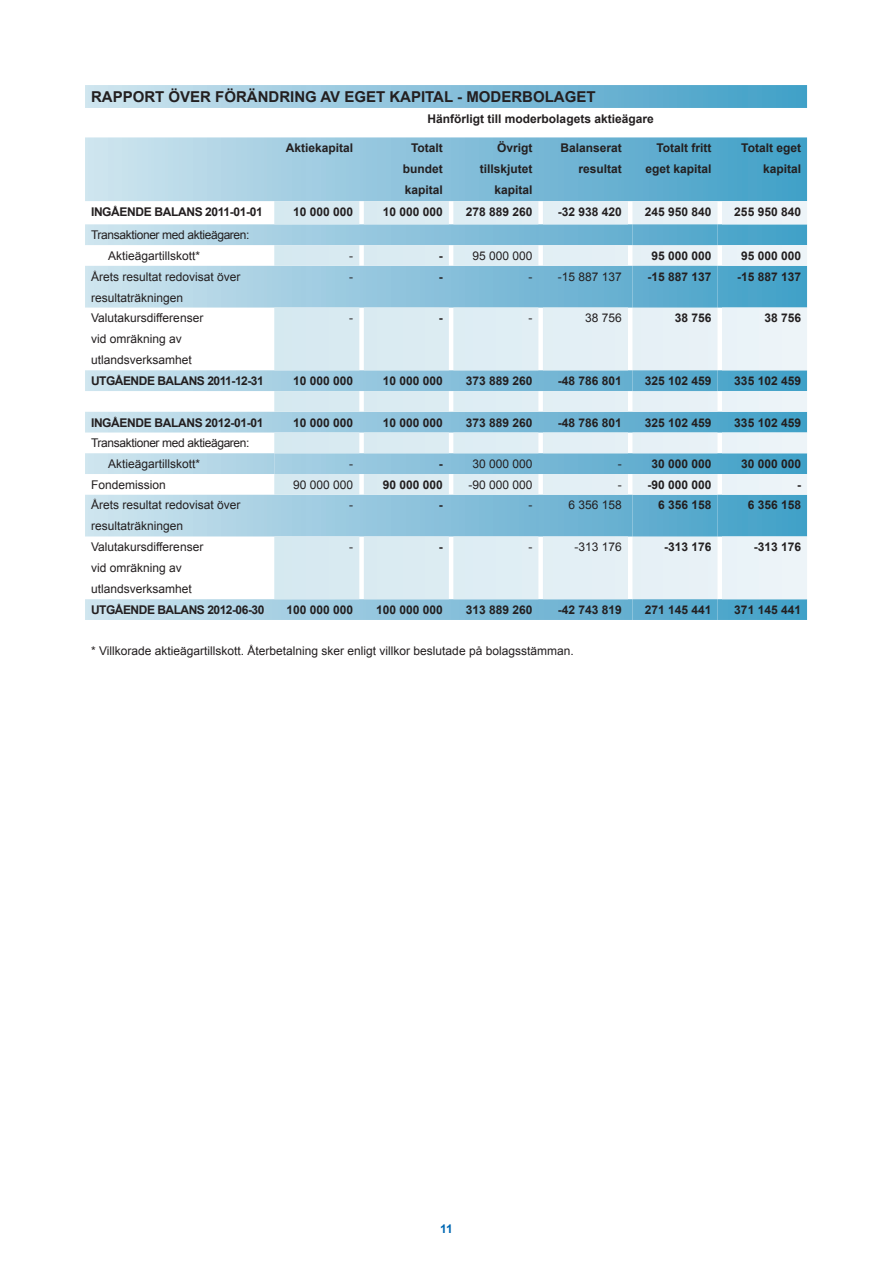
<style>
.page{position:relative;width:893px;height:1263px;background:#fff}
.page>*{position:absolute;margin:0;border:0;box-sizing:border-box;transform-origin:0 0}
.t1{font:700 15px "Arial";color:#231f20}
.t2{font:700 12px/21px "Arial";color:#231f20;text-align:right}
.Under_rubbe{font:12px/21px "Arial";color:#231f20}
.Under_rubbe-2{font:12px "Arial";letter-spacing:-.03em;color:#231f20}
.t3{font:700 12px "Arial";letter-spacing:-.03em;color:#231f20}
.t4{font:700 12px "Arial";letter-spacing:-.04em;color:#231f20}
.t5{font:700 12px "Arial";color:#0168b3}
</style>
<div class="page">
<svg style="left:85px;top:85px;width:722px;height:535px"></svg>
<svg style="left:85px;top:137px;width:722px;height:337px"></svg>
<svg style="left:274px;top:201px;width:533px;height:23px;background:#e2eef4"></svg>
<svg style="left:274px;top:224px;width:533px;height:396px;background:#afd4e5"></svg>
<p class="t1" style="left:91px;top:87px;width:506px">RAPPORT ÖVER FÖRÄNDRING AV EGET KAPITAL - MODERBOLAGET</p>
<p class="t2" style="left:428px;top:108px;width:228px">Hänförligt till moderbolagets aktieägare</p>
<p class="t2" style="left:286px;top:138px;width:69px">Aktiekapital</p>
<p class="t2" style="left:411px;top:138px;width:33px">Totalt</p>
<p class="t2" style="left:403px;top:159px;width:41px;text-align:left">bundet kapital</p>
<p class="t2" style="left:480px;top:138px;width:54px">Övrigt tillskjutet kapital</p>
<p class="t2" style="left:561px;top:138px;width:63px">Balanserat resultat</p>
<p class="t2" style="left:645px;top:138px;width:68px">Totalt fritt eget kapital</p>
<p class="t2" style="left:741px;top:138px;width:61px">Totalt eget kapital</p>
<p class="t3" style="left:91px;top:204px;width:173px">INGÅENDE BALANS 2011-01-01</p>
<p class="t2" style="left:293px;top:201px;width:62px">10 000 000</p>
<p class="t2" style="left:383px;top:201px;width:62px">10 000 000</p>
<p class="t2" style="left:466px;top:201px;width:68px">278 889 260</p>
<p class="t2" style="left:558px;top:201px;width:66px">-32 938 420</p>
<p class="t2" style="left:645px;top:201px;width:68px">245 950 840</p>
<p class="t2" style="left:734px;top:201px;width:68px">255 950 840</p>
<p class="Under_rubbe-2" style="left:91px;top:227px;width:160px">Transaktioner med aktieägaren:</p>
<p class="Under_rubbe" style="left:108px;top:245px;width:94px">Aktieägartillskott*</p>
<p class="Under_rubbe" style="left:349px;top:245px;width:5px">-</p>
<p class="t2" style="left:439px;top:245px;width:5px">-</p>
<p class="Under_rubbe" style="left:472px;top:245px;width:62px">95 000 000</p>
<p class="t2" style="left:651px;top:245px;width:62px">95 000 000</p>
<p class="t2" style="left:741px;top:245px;width:62px">95 000 000</p>
<p class="Under_rubbe" style="left:91px;top:266px;width:151px">Årets resultat redovisat över resultaträkningen</p>
<p class="Under_rubbe" style="left:349px;top:266px;width:5px">-</p>
<p class="t2" style="left:439px;top:266px;width:5px">-</p>
<p class="Under_rubbe" style="left:528px;top:266px;width:5px">-</p>
<p class="Under_rubbe" style="left:558px;top:266px;width:66px">-15 887 137</p>
<p class="t2" style="left:647px;top:266px;width:66px">-15 887 137</p>
<p class="t2" style="left:737px;top:266px;width:66px">-15 887 137</p>
<p class="Under_rubbe" style="left:91px;top:308px;width:114px">Valutakursdifferenser</p>
<p class="Under_rubbe" style="left:91px;top:329px;width:92px">vid omräkning av</p>
<p class="Under_rubbe" style="left:91px;top:350px;width:102px">utlandsverksamhet</p>
<p class="Under_rubbe" style="left:349px;top:308px;width:5px">-</p>
<p class="t2" style="left:439px;top:308px;width:5px">-</p>
<p class="Under_rubbe" style="left:528px;top:308px;width:5px">-</p>
<p class="Under_rubbe" style="left:585px;top:308px;width:38px">38 756</p>
<p class="t2" style="left:675px;top:308px;width:38px">38 756</p>
<p class="t2" style="left:764px;top:308px;width:38px">38 756</p>
<p class="t4" style="left:91px;top:373px;width:174px">UTGÅENDE BALANS 2011-12-31</p>
<p class="t2" style="left:293px;top:371px;width:62px">10 000 000</p>
<p class="t2" style="left:383px;top:371px;width:62px">10 000 000</p>
<p class="t2" style="left:466px;top:371px;width:68px">373 889 260</p>
<p class="t2" style="left:558px;top:371px;width:66px">-48 786 801</p>
<p class="t2" style="left:645px;top:371px;width:68px">325 102 459</p>
<p class="t2" style="left:734px;top:371px;width:68px">335 102 459</p>
<p class="t3" style="left:91px;top:414px;width:174px">INGÅENDE BALANS 2012-01-01</p>
<p class="t2" style="left:293px;top:412px;width:62px">10 000 000</p>
<p class="t2" style="left:383px;top:412px;width:62px">10 000 000</p>
<p class="t2" style="left:466px;top:412px;width:68px">373 889 260</p>
<p class="t2" style="left:558px;top:412px;width:66px">-48 786 801</p>
<p class="t2" style="left:645px;top:412px;width:68px">325 102 459</p>
<p class="t2" style="left:734px;top:412px;width:68px">335 102 459</p>
<p class="Under_rubbe-2" style="left:91px;top:435px;width:160px">Transaktioner med aktieägaren:</p>
<p class="Under_rubbe" style="left:108px;top:453px;width:94px">Aktieägartillskott*</p>
<p class="Under_rubbe" style="left:349px;top:453px;width:5px">-</p>
<p class="t2" style="left:439px;top:454px;width:5px">-</p>
<p class="Under_rubbe" style="left:472px;top:453px;width:62px">30 000 000</p>
<p class="Under_rubbe" style="left:618px;top:453px;width:5px">-</p>
<p class="t2" style="left:651px;top:454px;width:62px">30 000 000</p>
<p class="t2" style="left:741px;top:454px;width:62px">30 000 000</p>
<p class="Under_rubbe" style="left:91px;top:474px;width:76px">Fondemission</p>
<p class="Under_rubbe" style="left:293px;top:474px;width:62px">90 000 000</p>
<p class="t2" style="left:383px;top:474px;width:62px">90 000 000</p>
<p class="Under_rubbe" style="left:468px;top:474px;width:66px">-90 000 000</p>
<p class="Under_rubbe" style="left:618px;top:474px;width:5px">-</p>
<p class="t2" style="left:647px;top:474px;width:66px">-90 000 000</p>
<p class="t2" style="left:797px;top:474px;width:5px">-</p>
<p class="Under_rubbe" style="left:91px;top:495px;width:151px">Årets resultat redovisat över resultaträkningen</p>
<p class="Under_rubbe" style="left:349px;top:495px;width:5px">-</p>
<p class="t2" style="left:439px;top:495px;width:5px">-</p>
<p class="Under_rubbe" style="left:528px;top:495px;width:5px">-</p>
<p class="Under_rubbe" style="left:569px;top:495px;width:55px">6 356 158</p>
<p class="t2" style="left:658px;top:495px;width:55px">6 356 158</p>
<p class="t2" style="left:748px;top:495px;width:55px">6 356 158</p>
<p class="Under_rubbe" style="left:91px;top:537px;width:114px">Valutakursdifferenser</p>
<p class="Under_rubbe" style="left:91px;top:558px;width:92px">vid omräkning av</p>
<p class="Under_rubbe" style="left:91px;top:579px;width:102px">utlandsverksamhet</p>
<p class="Under_rubbe" style="left:349px;top:537px;width:5px">-</p>
<p class="t2" style="left:439px;top:537px;width:5px">-</p>
<p class="Under_rubbe" style="left:528px;top:537px;width:5px">-</p>
<p class="Under_rubbe" style="left:575px;top:537px;width:49px">-313 176</p>
<p class="t2" style="left:664px;top:537px;width:49px">-313 176</p>
<p class="t2" style="left:754px;top:537px;width:49px">-313 176</p>
<p class="t4" style="left:91px;top:602px;width:175px">UTGÅENDE BALANS 2012-06-30</p>
<p class="t2" style="left:287px;top:600px;width:68px">100 000 000</p>
<p class="t2" style="left:376px;top:600px;width:68px">100 000 000</p>
<p class="t2" style="left:466px;top:600px;width:68px">313 889 260</p>
<p class="t2" style="left:558px;top:600px;width:66px">-42 743 819</p>
<p class="t2" style="left:645px;top:600px;width:68px">271 145 441</p>
<p class="t2" style="left:734px;top:600px;width:68px">371 145 441</p>
<p class="Under_rubbe" style="left:91px;top:641px;width:482px">* Villkorade aktieägartillskott. Återbetalning sker enligt villkor beslutade på bolagsstämman.</p>
<p class="t5" style="left:440px;top:1220px;width:14px">11</p>
</div>
